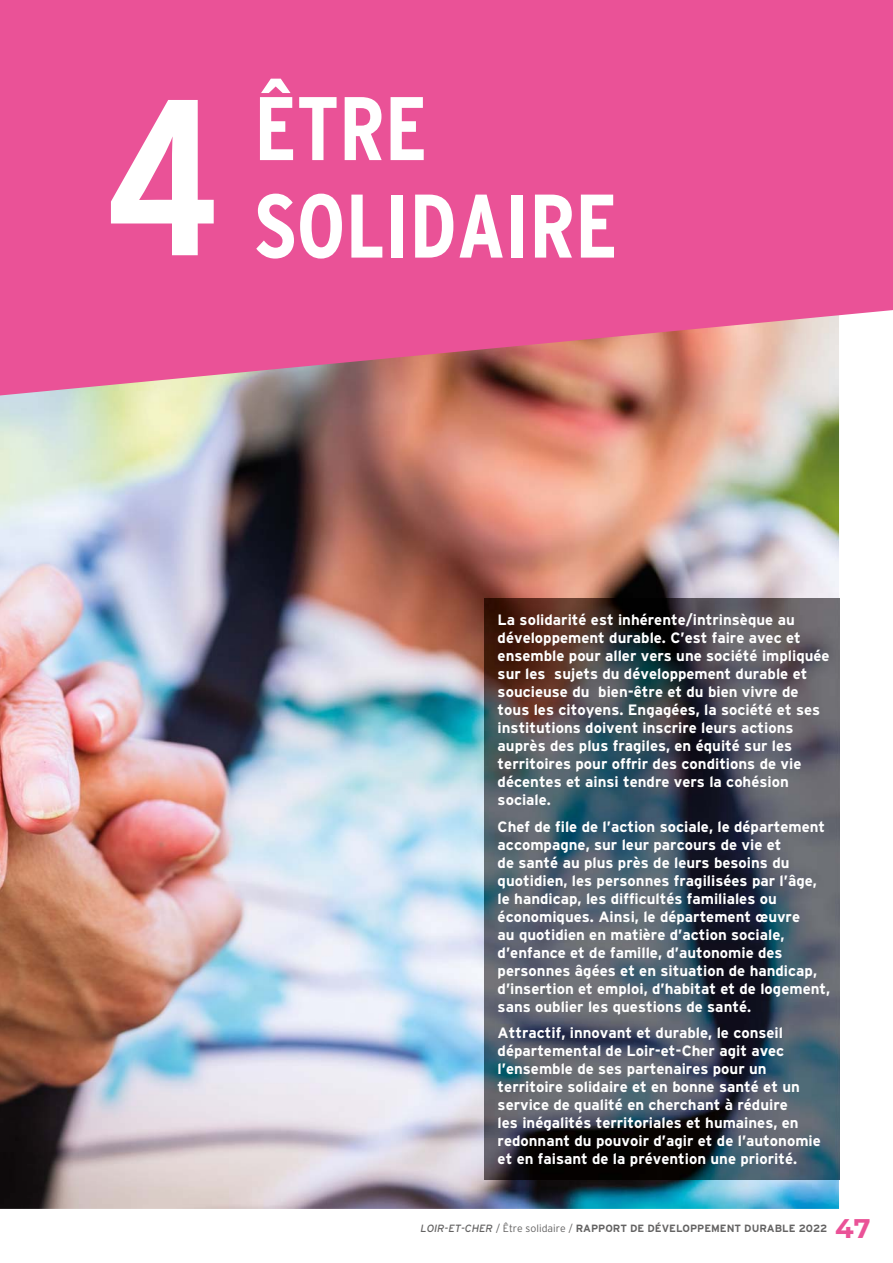
<style>
.page{position:relative;width:893px;height:1263px;background:#fff}
.page>*{position:absolute;margin:0;border:0;box-sizing:border-box;transform-origin:0 0}
.t1{font:700 221.85px "Interstate Condensed";color:#fff}
.t2{font:700 90px "Interstate Condensed";color:#fff}
.t3{font:700 27px "Montserrat";color:#ea5297}
.t4{font:700 15px/18px "Interstate";color:#fff}
.t5{font:700 10.5px "Interstate";color:#646363}
.s1{font-weight:400;font-style:italic}
.s2{font-weight:300}
</style>
<div class="page">
<img style="left:0;top:486px;width:839px;height:723px">
<img style="left:484px;top:599px;width:355px;height:580px">
<svg style="left:0;top:0;width:893px;height:486px;background:#e06996"></svg>
<h1 class="t1" style="left:106px;top:94px;width:115px">4</h1>
<h2 class="t2" style="left:254px;top:94px;width:175px">ÊTRE</h2>
<h2 class="t2" style="left:254px;top:192px;width:365px">SOLIDAIRE</h2>
<p class="t4" style="left:498px;top:612px;width:334px">La solidarité est inhérente/intrinsèque au développement durable. C’est faire avec et ensemble pour aller vers une société impliquée sur les sujets du développement durable et soucieuse du bien-être et du bien vivre de tous les citoyens. Engagées, la société et ses institutions doivent inscrire leurs actions auprès des plus fragiles, en équité sur les territoires pour offrir des conditions de vie décentes et ainsi tendre vers la cohésion sociale.</p>
<p class="t4" style="left:498px;top:819px;width:334px">Chef de file de l’action sociale, le département accompagne, sur leur parcours de vie et<br>de santé au plus près de leurs besoins du quotidien, les personnes fragilisées par l’âge, le handicap, les difficultés familiales ou économiques. Ainsi, le département œuvre<br>au quotidien en matière d’action sociale, d’enfance et de famille, d’autonomie des personnes âgées et en situation de handicap, d’insertion et emploi, d’habitat et de logement, sans oublier les questions de santé.</p>
<p class="t4" style="left:498px;top:1025px;width:325px">Attractif, innovant et durable, le conseil départemental de Loir-et-Cher agit avec l’ensemble de ses partenaires pour un territoire solidaire et en bonne santé et un service de qualité en cherchant à réduire<br>les inégalités territoriales et humaines, en redonnant du pouvoir d’agir et de l’autonomie et en faisant de la prévention une priorité.</p>
<p class="t5" style="left:420px;top:1224px;width:408px"><span class="s1">LOIR-ET-CHER</span> <span class="s2">/ Être solidaire /</span> RAPPORT DE DÉVELOPPEMENT DURABLE 2022</p>
<h3 class="t3" style="left:835px;top:1217px;width:37px">47</h3>
</div>
